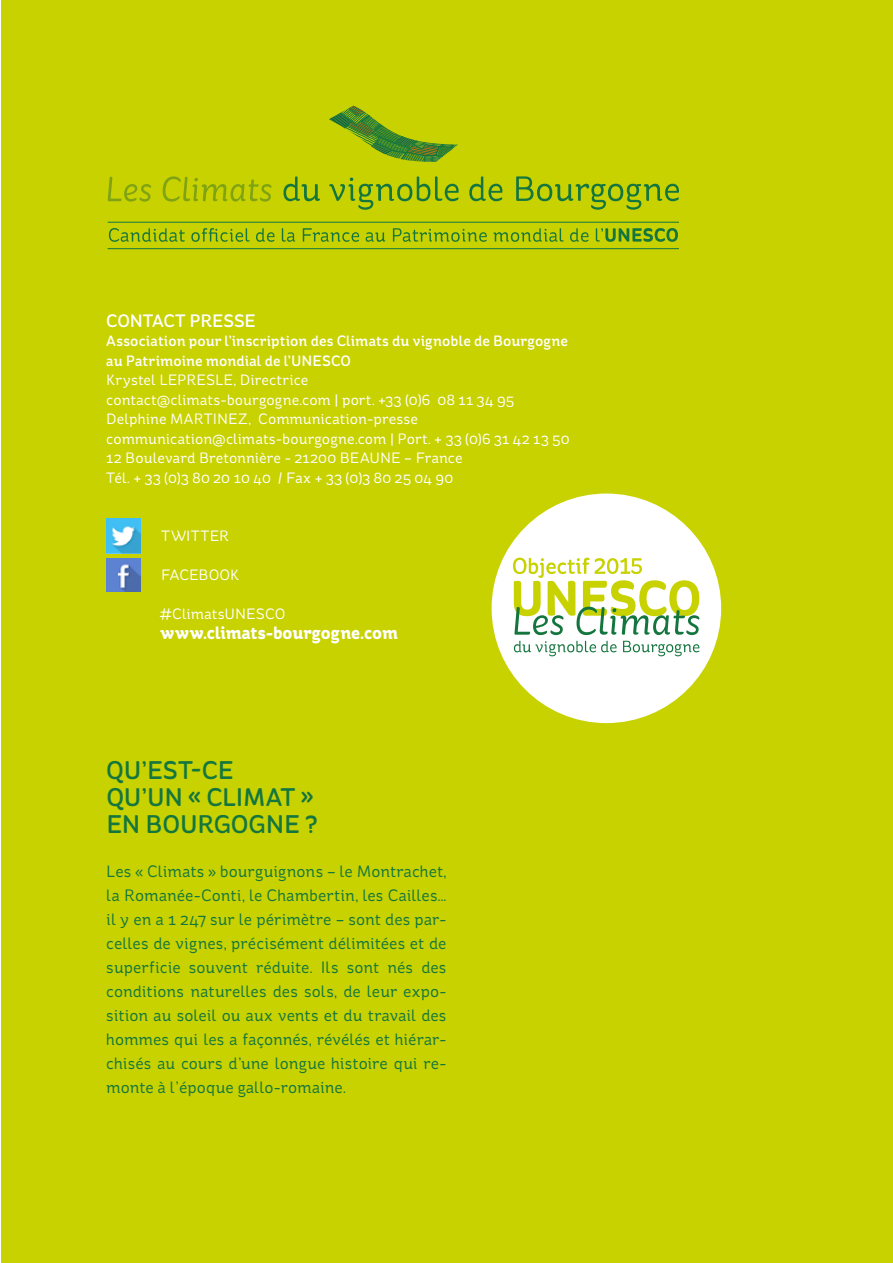
<style>
.page{position:relative;width:893px;height:1263px;background:#fff}
.page>*{position:absolute;margin:0;border:0;box-sizing:border-box;transform-origin:0 0}
.t1{font:500 25.5px/27px "St Ryde";letter-spacing:-.01em;color:#14763e}
.t2{font:700 18px "St Ryde";letter-spacing:.01em;color:#fff}
.t3{font:500 18px "St Ryde";letter-spacing:-.005em;color:#fff}
.t4{font:16.5px/24px "St Ryde";color:#14763e;text-align:justify}
.t5{font:15px/19.5px "St Ryde";letter-spacing:.005em;color:#fff}
.t6{font:500 15px/19.5px "St Ryde";letter-spacing:.005em;color:#fff}
</style>
<div class="page">
<div style="left:1px;top:1px;width:891px;height:1262px;background:#c8d200"></div>
<div style="left:492px;top:493px;width:229px;height:230px;background:#fff;border-radius:50%"></div>
<svg style="left:514px;top:641px;width:185px;height:15px"></svg>
<svg style="left:513px;top:558px;width:186px;height:77px"></svg>
<img style="left:106px;top:519px;width:34px;height:34px">
<img style="left:106px;top:558px;width:34px;height:34px">
<svg style="left:283px;top:176px;width:176px;height:34px"></svg>
<svg style="left:469px;top:176px;width:210px;height:34px"></svg>
<svg style="left:108px;top:176px;width:164px;height:26px"></svg>
<svg style="left:109px;top:228px;width:76px;height:14px"></svg>
<svg style="left:191px;top:228px;width:59px;height:14px"></svg>
<svg style="left:256px;top:228px;width:18px;height:14px"></svg>
<svg style="left:282px;top:228px;width:13px;height:14px"></svg>
<svg style="left:303px;top:228px;width:56px;height:14px"></svg>
<svg style="left:366px;top:232px;width:19px;height:10px"></svg>
<svg style="left:393px;top:228px;width:94px;height:14px"></svg>
<svg style="left:493px;top:228px;width:71px;height:14px"></svg>
<svg style="left:570px;top:228px;width:18px;height:14px"></svg>
<svg style="left:596px;top:228px;width:82px;height:14px"></svg>
<hr style="left:108px;top:222px;width:571px;height:1px;background:#14763e">
<hr style="left:108px;top:248px;width:571px;height:1px;background:#14763e">
<svg style="left:329px;top:106px;width:129px;height:56px"></svg>
<p class="t3" style="left:106px;top:310px;width:151px">CONTACT PRESSE</p>
<p class="t6" style="left:106px;top:331px;width:463px">Association pour l’inscription des Climats du vignoble de Bourgogne au Patrimoine mondial de l’UNESCO</p>
<p class="t5" style="left:106px;top:370px;width:465px">Krystel LEPRESLE, Directrice<br>contact@climats-bourgogne.com | port. +33 (0)6 08 11 34 95<br>Delphine MARTINEZ, Communication-presse communication@climats-bourgogne.com | Port. + 33 (0)6 31 42 13 50<br>12 Boulevard Bretonnière - 21200 BEAUNE – France<br>Tél. + 33 (0)3 80 20 10 40 / Fax + 33 (0)3 80 25 04 90</p>
<p class="t5" style="left:161px;top:526px;width:70px">TWITTER</p>
<p class="t5" style="left:161px;top:565px;width:80px">FACEBOOK</p>
<p class="t5" style="left:160px;top:604px;width:127px">#ClimatsUNESCO</p>
<p class="t2" style="left:160px;top:622px;width:239px">www.climats-bourgogne.com</p>
<h1 class="t1" style="left:106px;top:757px;width:213px">Qu’est-ce<br>qu’un « Climat » en Bou rgogne ?</h1>
<p class="t4" style="left:106px;top:859px;width:342px">Les « Climats » bourguignons – le Montrachet, la Romanée-Conti, le Chambertin, les Cailles… il y en a 1 247 sur le périmètre – sont des par&shy;celles de vignes, précisément délimitées et de superficie souvent réduite. Ils sont nés des conditions naturelles des sols, de leur expo&shy;sition au soleil ou aux vents et du travail des hommes qui les a façonnés, révélés et hiérar&shy;chisés au cours d’une longue histoire qui re&shy;monte à l’époque gallo-romaine.</p>
</div>
